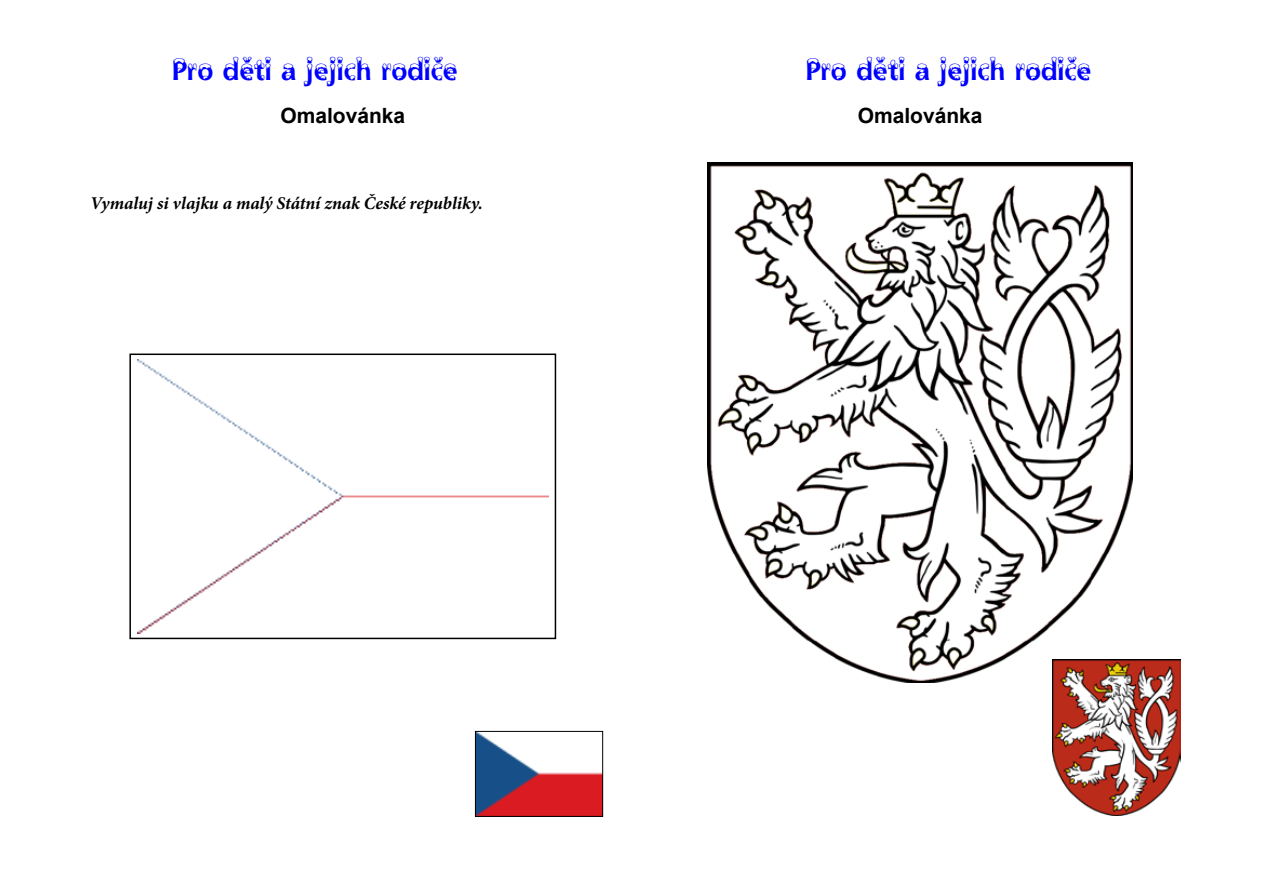
<style>
.page{position:relative;width:1263px;height:893px;background:#fff}
.page>*{position:absolute;margin:0;border:0;box-sizing:border-box;transform-origin:0 0}
.t1{font:27px "Snowdrift";color:#00f}
.t2{font:700 21px "Arial";color:#000}
.t3{font:italic 700 18px "Minion Pro";letter-spacing:-.005em;color:#000}
</style>
<div class="page">
<img style="left:477px;top:733px;width:124px;height:82px">
<img style="left:137px;top:359px;width:411px;height:275px">
<img style="left:708px;top:163px;width:425px;height:520px">
<img style="left:1053px;top:660px;width:127px;height:156px">
<div style="left:129px;top:354px;width:427px;height:285px;border:2px solid #000"></div>
<div style="left:475px;top:731px;width:128px;height:86px;border:1px solid #000"></div>
<h1 class="t1" style="left:171px;top:50px;width:288px">Pro děti a jejich rodiče</h1>
<h1 class="t1" style="left:805px;top:50px;width:288px">Pro děti a jejich rodiče</h1>
<p class="t2" style="left:280px;top:101px;width:126px">Omalovánka</p>
<p class="t2" style="left:858px;top:101px;width:126px">Omalovánka</p>
<p class="t3" style="left:90px;top:190px;width:394px">Vymaluj si vlajku a malý Státní znak České republiky.</p>
</div>
